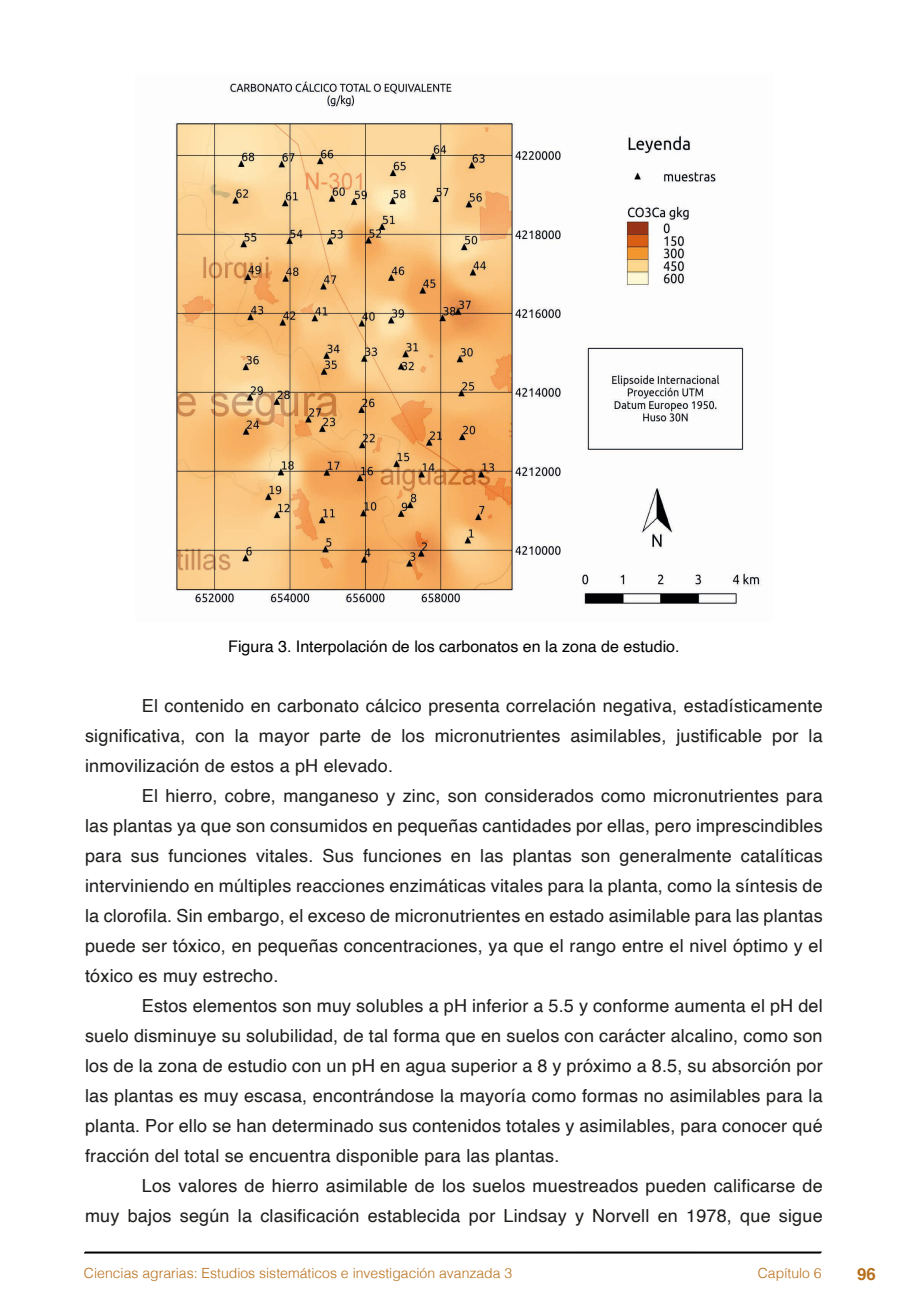
<style>
.page{position:relative;width:908px;height:1304px;background:#fff}
.page>*{position:absolute;margin:0;border:0;box-sizing:border-box;transform-origin:0 0}
.t1{font:18px/30px "Helvetica";letter-spacing:.01em;color:#1d1d1b;text-align:justify}
.t2{font:700 16.8px "Helvetica";color:#b76f1b}
.t3{font:16px "Helvetica";color:#000}
.t4{font:300 14px "Helvetica";color:#b76f1b}
</style>
<div class="page">
<svg style="left:84px;top:1251px;width:737px;height:3px;background:#515151"></svg>
<img style="left:175px;top:81px;width:587px;height:525px">
<p class="t3" style="left:228px;top:634px;width:452px">Figura 3. Interpolación de los carbonatos en la zona de estudio.</p>
<p class="t1" style="left:85px;top:691px;width:738px;text-indent:57px">El contenido en carbonato cálcico presenta correlación negativa, estadísticamente significativa, con la mayor parte de los micronutrientes asimilables, justificable por la inmovilización de estos a pH elevado.</p>
<p class="t1" style="left:85px;top:781px;width:738px;text-indent:57px">El hierro, cobre, manganeso y zinc, son considerados como micronutrientes para las plantas ya que son consumidos en pequeñas cantidades por ellas, pero imprescindibles para sus funciones vitales. Sus funciones en las plantas son generalmente catalíticas interviniendo en múltiples reacciones enzimáticas vitales para la planta, como la síntesis de la clorofila. Sin embargo, el exceso de micronutrientes en estado asimilable para las plantas puede ser tóxico, en pequeñas concentraciones, ya que el rango entre el nivel óptimo y el tóxico es muy estrecho.</p>
<p class="t1" style="left:85px;top:991px;width:738px;text-indent:57px">Estos elementos son muy solubles a pH inferior a 5.5 y conforme aumenta el pH del suelo disminuye su solubilidad, de tal forma que en suelos con carácter alcalino, como son los de la zona de estudio con un pH en agua superior a 8 y próximo a 8.5, su absorción por las plantas es muy escasa, encontrándose la mayoría como formas no asimilables para la planta. Por ello se han determinado sus contenidos totales y asimilables, para conocer qué fracción del total se encuentra disponible para las plantas.</p>
<p class="t1" style="left:85px;top:1171px;width:738px;text-align:right">Los valores de hierro asimilable de los suelos muestreados pueden calificarse de<br>muy bajos según la clasificación establecida por Lindsay y Norvell en 1978, que sigue</p>
<p class="t4" style="left:84px;top:1261px;width:429px">Ciencias agrarias: Estudios sistemáticos e investigación avanzada 3</p>
<p class="t4" style="left:757px;top:1261px;width:65px">Capítulo 6</p>
<p class="t2" style="left:856px;top:1264px;width:20px">96</p>
</div>
